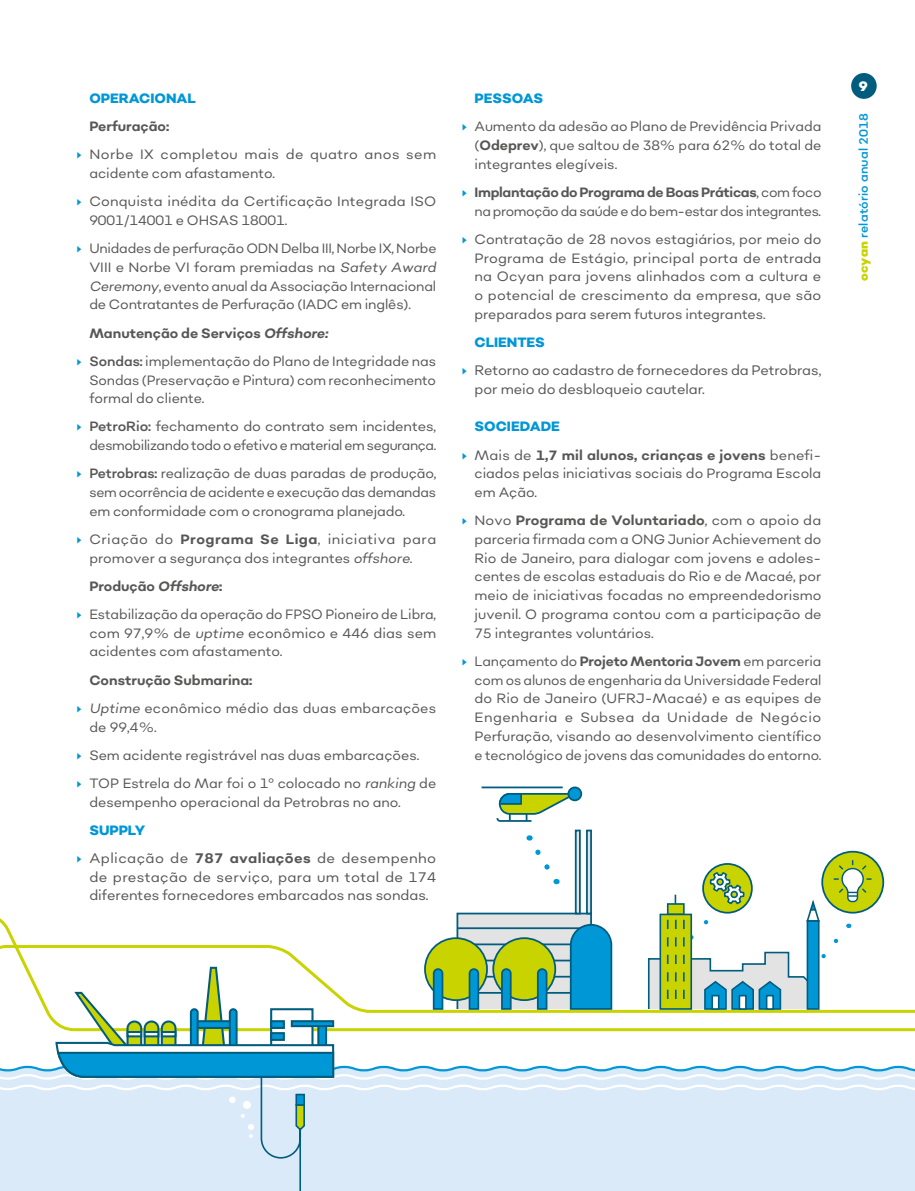
<style>
.page{position:relative;width:915px;height:1191px;background:#fff}
.page>*{position:absolute;margin:0;border:0;box-sizing:border-box;transform-origin:0 0}
.t1{font:13.8px/18.8px "Sonny Gothic";color:#575756;text-align:justify}
.t2{font:13.5px/18.8px "Sonny Gothic";color:#575756}
.t3{font:13.5px/18.8px "Sonny Gothic";letter-spacing:-.025em;color:#575756;text-align:right}
.t4{font:700 13.5px/28.2px "Sonny Gothic";letter-spacing:.01em;color:#575756}
.t5{font:13.5px/28.2px "Sonny Gothic";letter-spacing:.03em;color:#575756}
.t6{font:800 13.5px "Sonny Gothic";color:#0097d7}
.t7{font:900 13.5px "Sonny Gothic";color:#fff}
.t8{font:12px "Sonny Gothic";letter-spacing:.02em;color:#0097d7}
.s1{font-weight:700}
.s2{font-weight:700;font-size:14.25px;color:#0097d7}
.s3{font-style:italic}
.s4{font-weight:700;font-style:italic}
.s5{font-style:inherit}
.s6{font-weight:800;color:#0097d7}
.s7{font-size:14.25px;color:#0097d7}
.s8{font-weight:400}
.s9{font-weight:900;color:#c8d300}
</style>
<div class="page">
<div style="left:850px;top:73px;width:26px;height:26px;background:#005d7e;border-radius:50%"></div>
<svg style="left:586px;top:829px;width:5px;height:6px"></svg>
<svg style="left:574px;top:829px;width:6px;height:6px"></svg>
<svg style="left:568px;top:787px;width:13px;height:13px"></svg>
<div style="left:567px;top:786px;width:15px;height:15px;border:2px solid #005d7e;border-radius:50%"></div>
<hr style="left:481px;top:786px;width:81px;height:2px;background:#005d7e">
<svg style="left:496px;top:791px;width:85px;height:31px"></svg>
<svg style="left:0;top:835px;width:914px;height:356px"></svg>
<p class="t6" style="left:89px;top:89px;width:108px">OPERACIONAL</p>
<p class="t5" style="left:77px;top:112px;width:361px;text-indent:13px"><span class="s1">Perfuração:<br></span><span class="s2">▸</span> Norbe IX completou mais de quatro anos sem</p>
<p class="t2" style="left:77px;top:159px;width:361px;line-height:28.2px;text-indent:13px">acidente com afastamento.<br><span class="s2">▸</span> Conquista inédita da Certificação Integrada ISO</p>
<p class="t2" style="left:77px;top:206px;width:361px;line-height:28.2px;text-indent:13px">9001/14001 e OHSAS 18001.<br><span class="s2">▸</span> Unidades de perfuração ODN Delba III, Norbe IX, Norbe</p>
<p class="t2" style="left:89px;top:258px;width:348px;text-align:justify">VIII e Norbe VI foram premiadas na <span class="s3">Safety Award Ceremony</span>, evento anual da Associação Internacional de Contratantes de Perfuração (IADC em inglês).</p>
<p class="t2" style="left:77px;top:318px;width:361px;line-height:28.2px;text-indent:13px"><span class="s1">Manutenção de Serviços</span> <span class="s4">Offshore:<br></span><span class="s2">▸</span> <span class="s5">Sondas:</span> implementação do Plano de Integridade nas</p>
<p class="t2" style="left:89px;top:370px;width:348px">Sondas (Preservação e Pintura) com reconhecimento formal do cliente.</p>
<p class="t3" style="left:77px;top:417px;width:361px"><span class="s2">▸</span> <span class="s5">PetroRio:</span> fechamento do contrato sem incidentes, desmobilizando todo o efetivo e material em segurança.</p>
<p class="t2" style="left:89px;top:464px;width:348px;text-align:justify;text-indent:-13px"><span class="s2">▸</span> <span class="s5">Petrobras:</span> realização de duas paradas de produção, sem ocorrência de acidente e execução das demandas em conformidade com o cronograma planejado.</p>
<p class="t2" style="left:89px;top:529px;width:348px;text-indent:-13px"><span class="s2">▸</span> Criação do <span class="s1">Programa Se Liga</span>, iniciativa para promover a segurança dos integrantes <span class="s3">offshore.</span></p>
<p class="t2" style="left:77px;top:572px;width:361px;line-height:28.2px;text-indent:13px"><span class="s1">Produção</span> <span class="s4">Offshore</span><span class="s1">:<br></span><span class="s2">▸</span> Estabilização da operação do FPSO Pioneiro de Libra,</p>
<p class="t2" style="left:89px;top:623px;width:348px">com 97,9% de <span class="s3">uptime</span> econômico e 446 dias sem acidentes com afastamento.</p>
<p class="t2" style="left:77px;top:665px;width:361px;line-height:28.2px;text-indent:13px"><span class="s1">Construção Submarina:<br></span><span class="s2">▸</span> <span class="s3">Uptime</span> econômico médio das duas embarcações</p>
<p class="t2" style="left:77px;top:712px;width:361px;line-height:28.2px;text-indent:13px">de 99,4%.<br><span class="s2">▸</span> Sem acidente registrável nas duas embarcações.<br><span class="s2">▸</span> TOP Estrela do Mar foi o 1º colocado no <span class="s3">ranking</span> de</p>
<p class="t2" style="left:89px;top:792px;width:313px">desempenho operacional da Petrobras no ano.</p>
<p class="t6" style="left:89px;top:821px;width:57px">SUPPLY</p>
<p class="t1" style="left:89px;top:848px;width:348px;text-indent:-13px"><span class="s2">▸</span> Aplicação de <span class="s1">787 avaliações</span> de desempenho de prestação de serviço, para um total de 174 diferentes fornecedores embarcados nas sondas.</p>
<p class="t2" style="left:461px;top:84px;width:361px;line-height:28.2px;text-indent:13px"><span class="s6">PESSOAS<br></span><span class="s2">▸</span> Aumento da adesão ao Plano de Previdência Privada</p>
<p class="t2" style="left:474px;top:136px;width:348px">(<span class="s1">Odeprev</span>), que saltou de 38% para 62% do total de integrantes elegíveis.</p>
<p class="t3" style="left:461px;top:183px;width:361px"><span class="s2">▸</span> <span class="s1">Implantação do Programa de Boas Práticas</span>, com foco na promoção da saúde e do bem-estar dos integrantes.</p>
<p class="t2" style="left:474px;top:229px;width:348px;text-align:justify;text-indent:-13px"><span class="s2">▸</span> Contratação de 28 novos estagiários, por meio do Programa de Estágio, principal porta de entrada na Ocyan para jovens alinhados com a cultura e o potencial de crescimento da empresa, que são preparados para serem futuros integrantes.</p>
<p class="t6" style="left:474px;top:333px;width:72px">CLIENTES</p>
<p class="t1" style="left:474px;top:361px;width:348px;text-indent:-13px"><span class="s2">▸</span> Retorno ao cadastro de fornecedores da Petrobras, por meio do desbloqueio cautelar.</p>
<p class="t4" style="left:461px;top:412px;width:361px;text-indent:13px"><span class="s6">SOCIEDADE<br></span><span class="s7">▸</span> <span class="s8">Mais de</span> 1,7 mil alunos, crianças e jovens <span class="s8">benefi-</span></p>
<p class="t2" style="left:474px;top:464px;width:348px">ciados pelas iniciativas sociais do Programa Escola em Ação.</p>
<p class="t2" style="left:474px;top:511px;width:348px;text-align:justify;text-indent:-13px"><span class="s2">▸</span> Novo <span class="s1">Programa de Voluntariado</span>, com o apoio da parceria firmada com a ONG Junior Achievement do Rio de Janeiro, para dialogar com jovens e adoles&shy;centes de escolas estaduais do Rio e de Macaé, por meio de iniciativas focadas no empreendedorismo juvenil. O programa contou com a participação de 75 integrantes voluntários.</p>
<p class="t2" style="left:474px;top:651px;width:348px;text-align:justify;text-indent:-13px"><span class="s2">▸</span> Lançamento do <span class="s1">Projeto Mentoria Jovem</span> em parceria com os alunos de engenharia da Universidade Federal do Rio de Janeiro (UFRJ-Macaé) e as equipes de Engenharia e Subsea da Unidade de Negócio Perfuração, visando ao desenvolvimento científico e tecnológico de jovens das comunidades do entorno.</p>
<p class="t7" style="left:858px;top:77px;width:11px">9</p>
<p class="t8" style="left:855px;top:281px;width:169px;rotate:-90deg"><span class="s9">ocyan</span> relatório anual 2018</p>
</div>
